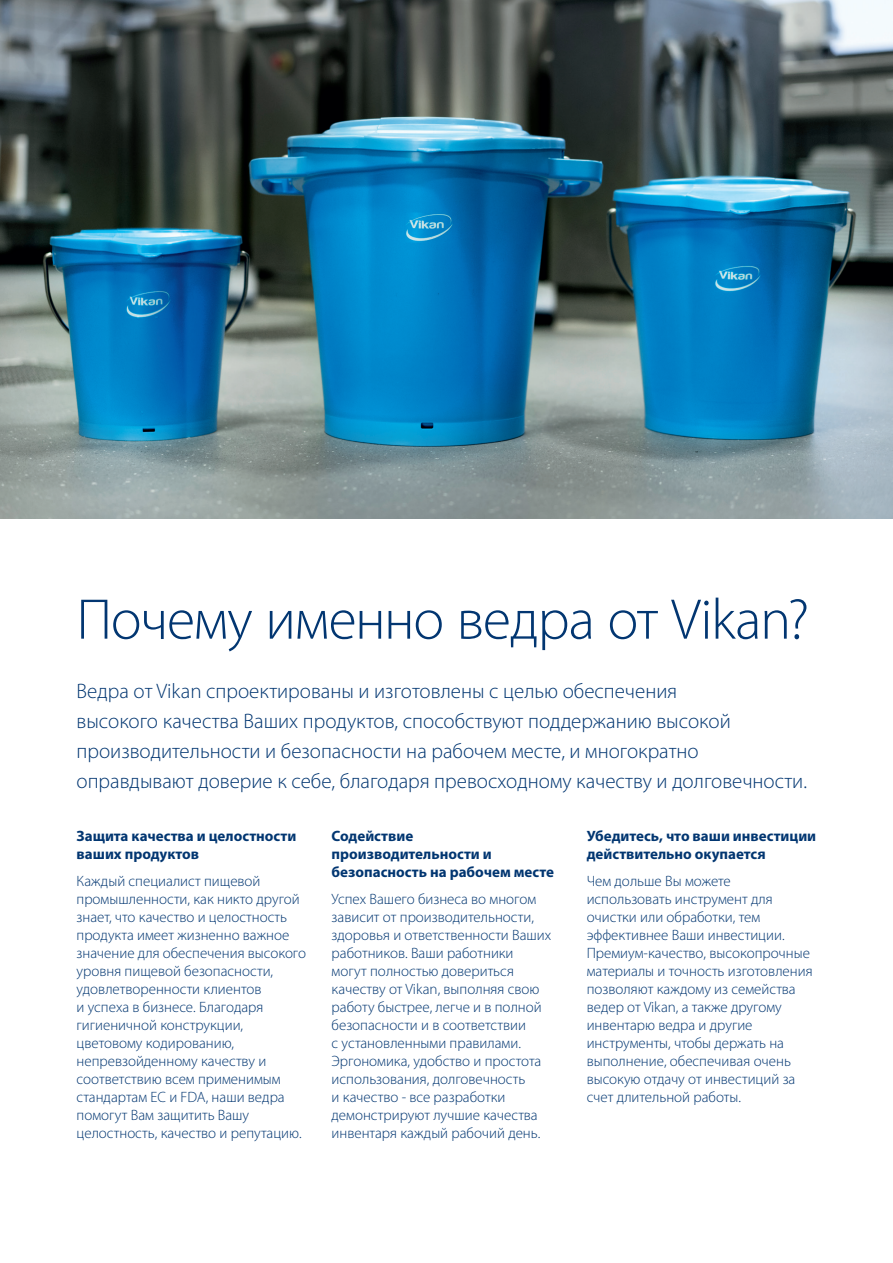
<style>
.page{position:relative;width:893px;height:1263px;background:#fff}
.page>*{position:absolute;margin:0;border:0;box-sizing:border-box;transform-origin:0 0}
.t1{font:300 57.75px "Myriad Pro";letter-spacing:-.02em;color:#023671}
.t2{font:300 21px/30px "Myriad Pro";color:#023671}
.t3{font:300 15px/18px "Myriad Pro";color:#023671}
.t4{font:700 15px/18px "Myriad Pro";color:#023671}
</style>
<div class="page">
<img style="left:0;top:0;width:892px;height:519px">
<hr style="left:892px;top:0;width:1px;height:1263px;background:#99caea">
<h1 class="t1" style="left:77px;top:588px;width:734px">Почему именно ведра от Vikan?</h1>
<p class="t2" style="left:77px;top:677px;width:732px">Ведра от Vikan спроектированы и изготовлены с целью обеспечения<br>высокого качества Ваших продуктов, способствуют поддержанию высокой производительности и безопасности на рабочем месте, и многократно оправдывают доверие к себе, благодаря превосходному качеству и долговечности.</p>
<p class="t4" style="left:77px;top:826px;width:221px">Защита качества и целостности ваших продуктов</p>
<p class="t3" style="left:77px;top:872px;width:231px">Каждый специалист пищевой промышленности, как никто другой знает, что качество и целостность продукта имеет жизненно важное значение для обеспечения высокого уровня пищевой безопасности, удовлетворенности клиентов<br>и успеха в бизнесе. Благодаря гигиеничной конструкции, цветовому кодированию, непревзойденному качеству и соответствию всем применимым стандартам ЕС и FDA, наши ведра помогут Вам защитить Вашу целостность, качество и репутацию.</p>
<p class="t4" style="left:332px;top:826px;width:224px">Содействие производительности и безопасность на рабочем месте</p>
<p class="t3" style="left:332px;top:890px;width:221px">Успех Вашего бизнеса во многом зависит от производительности, здоровья и ответственности Ваших работников. Ваши работники могут полностью довериться качеству от Vikan, выполняя свою работу быстрее, легче и в полной безопасности и в соответствии<br>с установленными правилами.<br>Эргономика, удобство и простота использования, долговечность<br>и качество - все разработки демонстрируют лучшие качества инвентаря каждый рабочий день.</p>
<p class="t4" style="left:587px;top:826px;width:231px">Убедитесь, что ваши инвестиции действительно окупается</p>
<p class="t3" style="left:587px;top:872px;width:227px">Чем дольше Вы можете использовать инструмент для очистки или обработки, тем эффективнее Ваши инвестиции.<br>Премиум-качество, высокопрочные материалы и точность изготовления позволяют каждому из семейства ведер от Vikan, а также другому инвентарю ведра и другие инструменты, чтобы держать на выполнение, обеспечивая очень высокую отдачу от инвестиций за счет длительной работы.</p>
</div>
